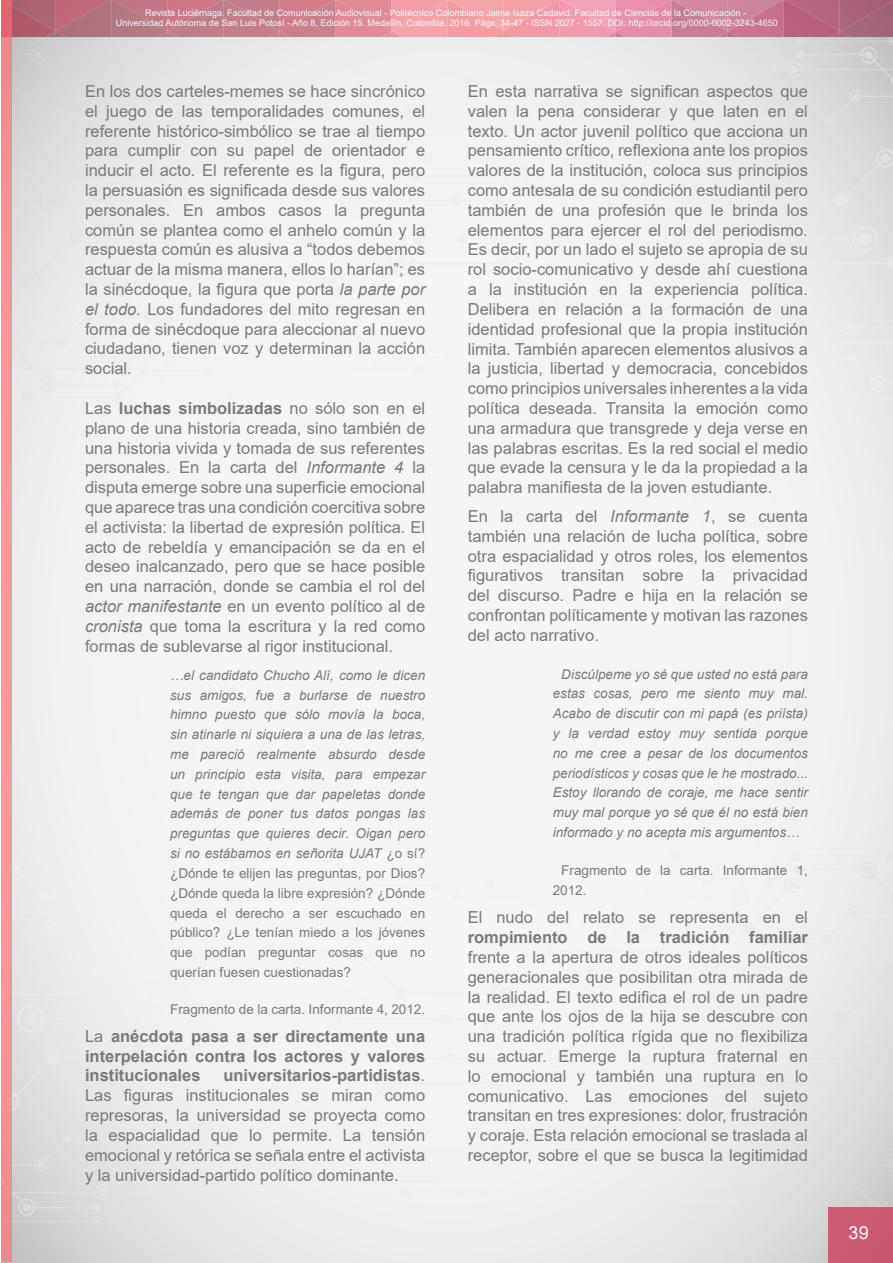
<style>
.page{position:relative;width:893px;height:1263px;background:#fff}
.page>*{position:absolute;margin:0;border:0;box-sizing:border-box;transform-origin:0 0}
.t1{font:18px "Arial";color:#fff}
.t2{font:16.5px/19.8px "Arial";color:#797a7d;text-align:justify}
.t3{font:700 16.5px/19.8px "Arial";color:#797a7d;text-align:justify}
.t4{font:italic 13.5px/19.8px "Arial";color:#797a7d;text-align:justify}
.t5{font:13.5px/19.8px "Arial";color:#797a7d}
.t6{font:9px/10.8px "Arial";color:#eff8fa;text-align:center}
.s1{font-style:italic}
.s2{font-weight:700}
.s3{font-style:normal}
.s4{font-weight:400}
</style>
<div class="page">
<div style="left:828px;top:1207px;width:65px;height:55px;background:#cb5972"></div>
<img style="left:12px;top:31px;width:881px;height:6px">
<img style="left:12px;top:0;width:881px;height:31px">
<svg style="left:46px;top:31px;width:20px;height:6px"></svg>
<svg style="left:158px;top:31px;width:20px;height:6px"></svg>
<svg style="left:382px;top:31px;width:20px;height:6px"></svg>
<svg style="left:606px;top:31px;width:20px;height:6px"></svg>
<svg style="left:830px;top:31px;width:19px;height:6px"></svg>
<svg style="left:270px;top:31px;width:20px;height:6px"></svg>
<svg style="left:494px;top:31px;width:20px;height:6px"></svg>
<svg style="left:718px;top:31px;width:20px;height:6px"></svg>
<div style="left:1px;top:0;width:11px;height:1262px;background:#f4979a"></div>
<p class="t6" style="left:116px;top:7px;width:663px">Revista Luciérnaga. Facultad de Comunicación Audiovisual - Politécnico Colombiano Jaime Isaza Cadavid. Facultad de Ciencias de la Comunicación -<br>Universidad Autónoma de San Luis Potosí - Año 8, Edición 15. Medellín, Colombia. 2016. Págs. 34-47 - ISSN 2027 - 1557. DOI: http://orcid.org/0000-0002-3243-4650</p>
<p class="t2" style="left:85px;top:81px;width:342px">En los dos carteles-memes se hace sincrónico el juego de las temporalidades comunes, el referente histórico-simbólico se trae al tiempo para cumplir con su papel de orientador e inducir el acto. El referente es la figura, pero la persuasión es significada desde sus valores personales. En ambos casos la pregunta común se plantea como el anhelo común y la respuesta común es alusiva a “todos debemos actuar de la misma manera, ellos lo harían”; es la sinécdoque, la figura que porta <span class="s1">la parte por el todo.</span> Los fundadores del mito regresan en forma de sinécdoque para aleccionar al nuevo ciudadano, tienen voz y determinan la acción social.</p>
<p class="t2" style="left:85px;top:398px;width:342px">Las <span class="s2">luchas simbolizadas</span> no sólo son en el plano de una historia creada, sino también de una historia vivida y tomada de sus referentes personales. En la carta del <span class="s1">Informante 4</span> la disputa emerge sobre una superficie emocional que aparece tras una condición coercitiva sobre el activista: la libertad de expresión política. El acto de rebeldía y emancipación se da en el deseo inalcanzado, pero que se hace posible en una narración, donde se cambia el rol del <span class="s1">actor manifestante</span> en un evento político al de <span class="s1">cronista</span> que toma la escritura y la red como formas de sublevarse al rigor institucional.</p>
<p class="t4" style="left:170px;top:665px;width:257px">…el candidato Chucho Alí, como le dicen sus amigos, fue a burlarse de nuestro himno puesto que sólo movía la boca, sin atinarle ni siquiera a una de las letras, me pareció realmente absurdo desde un principio esta visita, para empezar que te tengan que dar papeletas donde además de poner tus datos pongas las preguntas que quieres decir. Oigan pero si no estábamos en señorita UJAT <span class="s3">¿o sí? ¿Dónde te elijen las preguntas, por Dios? ¿Dónde queda la libre expresión? ¿Dónde queda el derecho a ser escuchado en público? ¿Le tenían miedo a los jóvenes que podían preguntar cosas que no querían fuesen cuestionadas?</span></p>
<p class="t5" style="left:170px;top:999px;width:257px">Fragmento de la carta. Informante 4, 2012.</p>
<p class="t3" style="left:85px;top:1026px;width:342px"><span class="s4">La</span> anécdota pasa a ser directamente una interpelación contra los actores y valores institucionales</p>
<p class="t2" style="left:85px;top:1066px;width:342px;text-indent:138px"><span class="s2">universitarios-partidistas</span>.<br>Las figuras institucionales se miran como represoras, la universidad se proyecta como la espacialidad que lo permite. La tensión emocional y retórica se señala entre el activista y la universidad-partido político dominante.</p>
<p class="t2" style="left:468px;top:81px;width:342px">En esta narrativa se significan aspectos que valen la pena considerar y que laten en el texto. Un actor juvenil político que acciona un pensamiento crítico, reflexiona ante los propios valores de la institución, coloca sus principios como antesala de su condición estudiantil pero también de una profesión que le brinda los elementos para ejercer el rol del periodismo.<br>Es decir, por un lado el sujeto se apropia de su rol socio-comunicativo y desde ahí cuestiona a la institución en la experiencia política.<br>Delibera en relación a la formación de una identidad profesional que la propia institución limita. También aparecen elementos alusivos a la justicia, libertad y democracia, concebidos como principios universales inherentes a la vida política deseada. Transita la emoción como una armadura que transgrede y deja verse en las palabras escritas. Es la red social el medio que evade la censura y le da la propiedad a la palabra manifiesta de la joven estudiante.</p>
<p class="t2" style="left:468px;top:506px;width:342px">En la carta del <span class="s1">Informante 1</span>, se cuenta también una relación de lucha política, sobre otra espacialidad y otros roles, los elementos figurativos transitan sobre la privacidad del discurso. Padre e hija en la relación se confrontan políticamente y motivan las razones del acto narrativo.</p>
<p class="t4" style="left:553px;top:664px;width:257px;text-indent:8px">Discúlpeme yo sé que usted no está para estas cosas, pero me siento muy mal.<br>Acabo de discutir con mi papá (es priísta) y la verdad estoy muy sentida porque no me cree a pesar de los documentos periodísticos y cosas que le he mostrado...<br>Estoy llorando de coraje, me hace sentir muy mal porque yo sé que él no está bien informado y no acepta mis argumentos…</p>
<p class="t5" style="left:553px;top:860px;width:257px;text-indent:8px">Fragmento de la carta. Informante 1,<br>2012.</p>
<p class="t2" style="left:468px;top:907px;width:342px">El nudo del relato se representa en el</p>
<p class="t3" style="left:468px;top:928px;width:342px">rompimiento de la tradición familiar</p>
<p class="t2" style="left:468px;top:947px;width:342px">frente a la apertura de otros ideales políticos generacionales que posibilitan otra mirada de la realidad. El texto edifica el rol de un padre que ante los ojos de la hija se descubre con una tradición política rígida que no flexibiliza su actuar. Emerge la ruptura fraternal en lo emocional y también una ruptura en lo comunicativo. Las emociones del sujeto transitan en tres expresiones: dolor, frustración y coraje. Esta relación emocional se traslada al receptor, sobre el que se busca la legitimidad</p>
<p class="t1" style="left:849px;top:1221px;width:22px">39</p>
</div>
